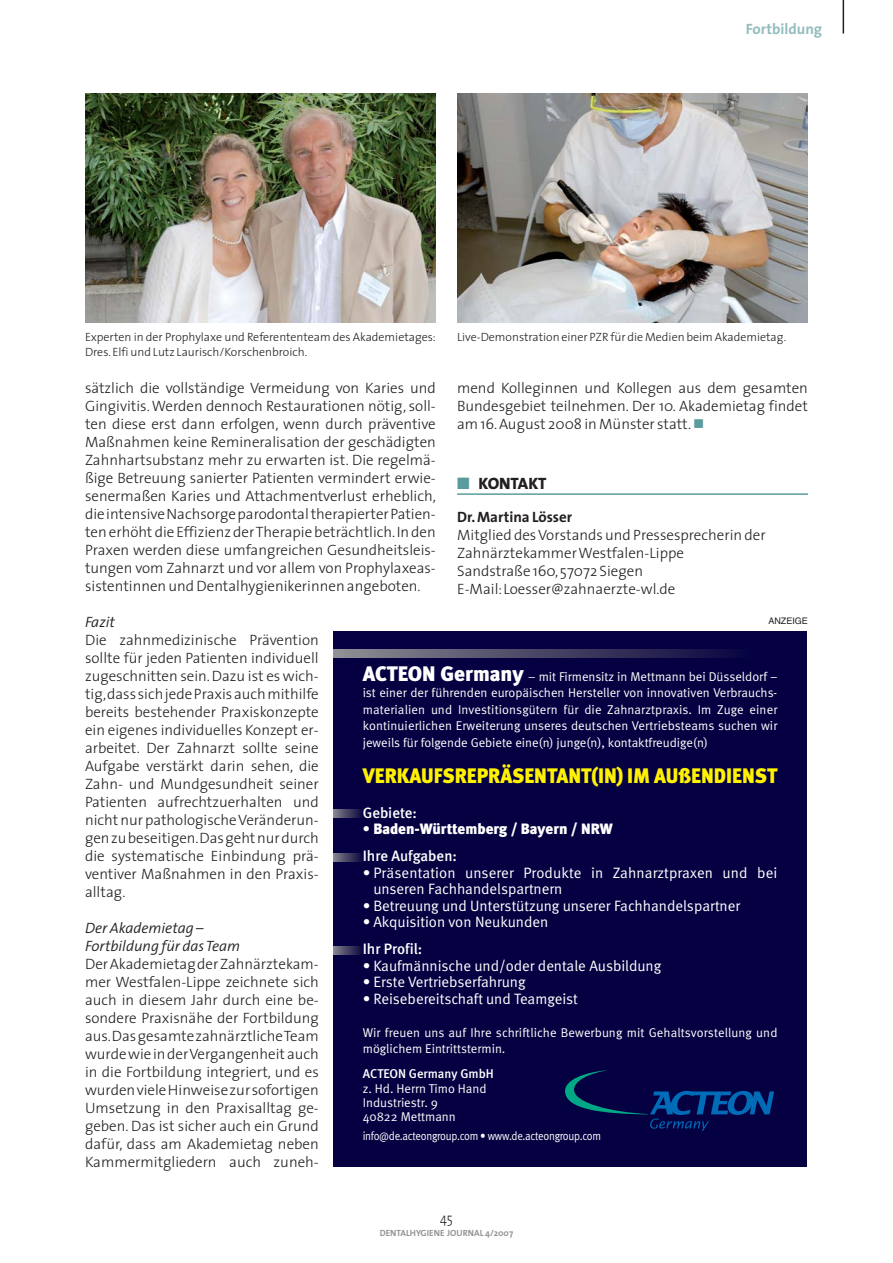
<style>
.page{position:relative;width:893px;height:1263px;background:#fff}
.page>*{position:absolute;margin:0;border:0;box-sizing:border-box;transform-origin:0 0}
.t1{font:900 21px "Meta";color:#fff200;scale:.95 1}
.t2{font:800 16.5px "The Sans";letter-spacing:-.005em;color:#231f20}
.t3{font:300 15px/18px "The Sans";color:#231f20;text-align:justify}
.t4{font:15px/16.5px "Meta Normal";color:#fff}
.t5{font:italic 300 15px/18px "The Sans";color:#231f20}
.t6{font:500 15px "Meta";color:#fff}
.t7{font:900 15px "Meta";color:#fff}
.t8{font:700 15px "The Sans";color:#231f20}
.t9{font:700 15px "The Sans";color:#94bdbf}
.t10{font:300 14.25px "The Sans";color:#231f20;scale:.9 1}
.t11{font:12.75px/16.5px "Meta Normal";color:#fff}
.t12{font:500 12.75px "Meta";color:#fff}
.t13{font:300 12px/15px "The Sans";color:#231f20}
.t14{font:12px "Meta Normal";letter-spacing:-.025em;color:#fff;scale:.9 1}
.t15{font:700 9px "The Sans";color:#939598}
.t16{font:9px "Helvetica";color:#231f20}
.s1{color:#599b9e}
.s2{font-family:"Meta";font-weight:900;font-size:21px}
</style>
<div class="page">
<hr style="left:843px;top:0;width:1px;height:34px;background:#231f20">
<div style="left:334px;top:631px;width:473px;height:535px;background:#040041"></div>
<img style="left:85px;top:94px;width:351px;height:229px">
<img style="left:457px;top:94px;width:351px;height:229px">
<hr style="left:457px;top:493px;width:351px;height:2px;background:#599b9e">
<p class="t9" style="left:746px;top:21px;width:78px">Fortbildung</p>
<p class="t13" style="left:85px;top:331px;width:352px">Experten in der Prophylaxe und Referententeam des Akademietages:<br>Dres. Elfi und Lutz Laurisch/Korschenbroich.</p>
<p class="t13" style="left:457px;top:331px;width:331px">Live-Demonstration einer PZR für die Medien beim Akademietag.</p>
<p class="t3" style="left:85px;top:380px;width:352px">sätzlich die vollständige Vermeidung von Karies und Gingivitis. Werden dennoch Restaurationen nötig, soll&shy;ten diese erst dann erfolgen, wenn durch präventive Maßnahmen keine Remineralisation der geschädigten Zahnhartsubstanz mehr zu erwarten ist. Die regelmä&shy;ßige Betreuung sanierter Patienten vermindert erwie&shy;senermaßen Karies und Attachmentverlust erheblich, die intensive Nachsorge parodontal therapierter Patien&shy;ten erhöht die Effizienz der Therapie beträchtlich.In den Praxen werden diese umfangreichen Gesundheitsleis&shy;tungen vom Zahnarzt und vor allem von Prophylaxeas&shy;sistentinnen und Dentalhygienikerinnen angeboten.</p>
<p class="t5" style="left:85px;top:614px;width:31px">Fazit</p>
<p class="t3" style="left:85px;top:632px;width:235px">Die zahnmedizinische Prävention sollte für jeden Patienten individuell zugeschnitten sein. Dazu ist es wich&shy;tig,dass sich jede Praxis auch mithilfe bereits bestehender Praxiskonzepte ein eigenes individuelles Konzept er&shy;arbeitet. Der Zahnarzt sollte seine Aufgabe verstärkt darin sehen, die Zahn- und Mundgesundheit seiner Patienten aufrechtzuerhalten und nicht nur pathologische Veränderun&shy;gen zu beseitigen.Das geht nur durch die systematische Einbindung prä&shy;ventiver Maßnahmen in den Praxis&shy;alltag.</p>
<p class="t5" style="left:85px;top:920px;width:157px">Der Akademietag –<br>Fortbildung für das Team</p>
<p class="t3" style="left:85px;top:956px;width:235px">Der Akademietag der Zahnärztekam&shy;mer Westfalen-Lippe zeichnete sich auch in diesem Jahr durch eine be&shy;sondere Praxisnähe der Fortbildung aus.Das gesamte zahnärztliche Team wurde wie in der Vergangenheit auch in die Fortbildung integriert, und es wurden viele Hinweise zur sofortigen Umsetzung in den Praxisalltag ge&shy;geben. Das ist sicher auch ein Grund dafür, dass am Akademietag neben Kammermitgliedern auch zuneh-</p>
<p class="t3" style="left:457px;top:380px;width:352px">mend Kolleginnen und Kollegen aus dem gesamten Bundesgebiet teilnehmen. Der 10. Akademietag findet am 16. August 2008 in Münster statt.</p>
<p class="t2" style="left:457px;top:475px;width:91px"><span class="s1">■</span> KONTAKT</p>
<p class="t8" style="left:457px;top:510px;width:117px">Dr. Martina Lösser</p>
<p class="t3" style="left:457px;top:528px;width:310px;text-align:left">Mitglied des Vorstands und Pressesprecherin der Zahnärztekammer Westfalen-Lippe<br>Sandstraße 160,57072 Siegen E-Mail:Loesser@zahnaerzte-wl.de</p>
<p class="t16" style="left:768px;top:618px;width:41px">ANZEIGE</p>
<p class="t11" style="left:363px;top:669px;width:416px;text-align:justify"><span class="s2">ACTEON Germany</span> – mit Firmensitz in Mettmann bei Düsseldorf – ist einer der führenden europäischen Hersteller von innovativen Verbrauchs&shy;materialien und Investitionsgütern für die Zahnarztpraxis. Im Zuge einer kontinuierlichen Erweiterung unseres deutschen Vertriebsteams suchen wir jeweils für folgende Gebiete eine(n) junge(n), kontaktfreudige(n)</p>
<h1 class="t1" style="left:363px;top:767px;width:438px">VERKAUFSREPRÄSENTANT(IN) IM AUßENDIENST</h1>
<p class="t6" style="left:363px;top:804px;width:56px">Gebiete:</p>
<p class="t7" style="left:363px;top:823px;width:251px">• Baden-Württemberg / Bayern / NRW</p>
<p class="t6" style="left:363px;top:847px;width:96px">Ihre Aufgaben:</p>
<p class="t4" style="left:373px;top:865px;width:405px;text-indent:-11px">• Präsentation unserer Produkte in Zahnarztpraxen und bei unseren Fachhandelspartnern</p>
<p class="t4" style="left:363px;top:898px;width:379px">• Betreuung und Unterstützung unserer Fachhandelspartner</p>
<p class="t4" style="left:363px;top:915px;width:187px">• Akquisition von Neukunden</p>
<p class="t6" style="left:363px;top:940px;width:61px">Ihr Profil:</p>
<p class="t4" style="left:363px;top:959px;width:300px">• Kaufmännische und/oder dentale Ausbildung</p>
<p class="t4" style="left:363px;top:975px;width:164px">• Erste Vertriebserfahrung</p>
<p class="t4" style="left:363px;top:992px;width:217px">• Reisebereitschaft und Teamgeist</p>
<p class="t11" style="left:363px;top:1025px;width:416px">Wir freuen uns auf Ihre schriftliche Bewerbung mit Gehaltsvorstellung und möglichem Eintrittstermin.</p>
<p class="t12" style="left:363px;top:1066px;width:132px">ACTEON Germany GmbH</p>
<p class="t11" style="left:363px;top:1082px;width:125px;line-height:14.2px">z. Hd. Herrn Timo Hand<br>Industriestr. 9<br>40822 Mettmann</p>
<p class="t14" style="left:363px;top:1131px;width:266px">info@de.acteongroup.com • www.de.acteongroup.com</p>
<p class="t10" style="left:440px;top:1212px;width:16px">45</p>
<p class="t15" style="left:380px;top:1228px;width:135px">DENTALHYGIENE JOURNAL 4/2007</p>
</div>
